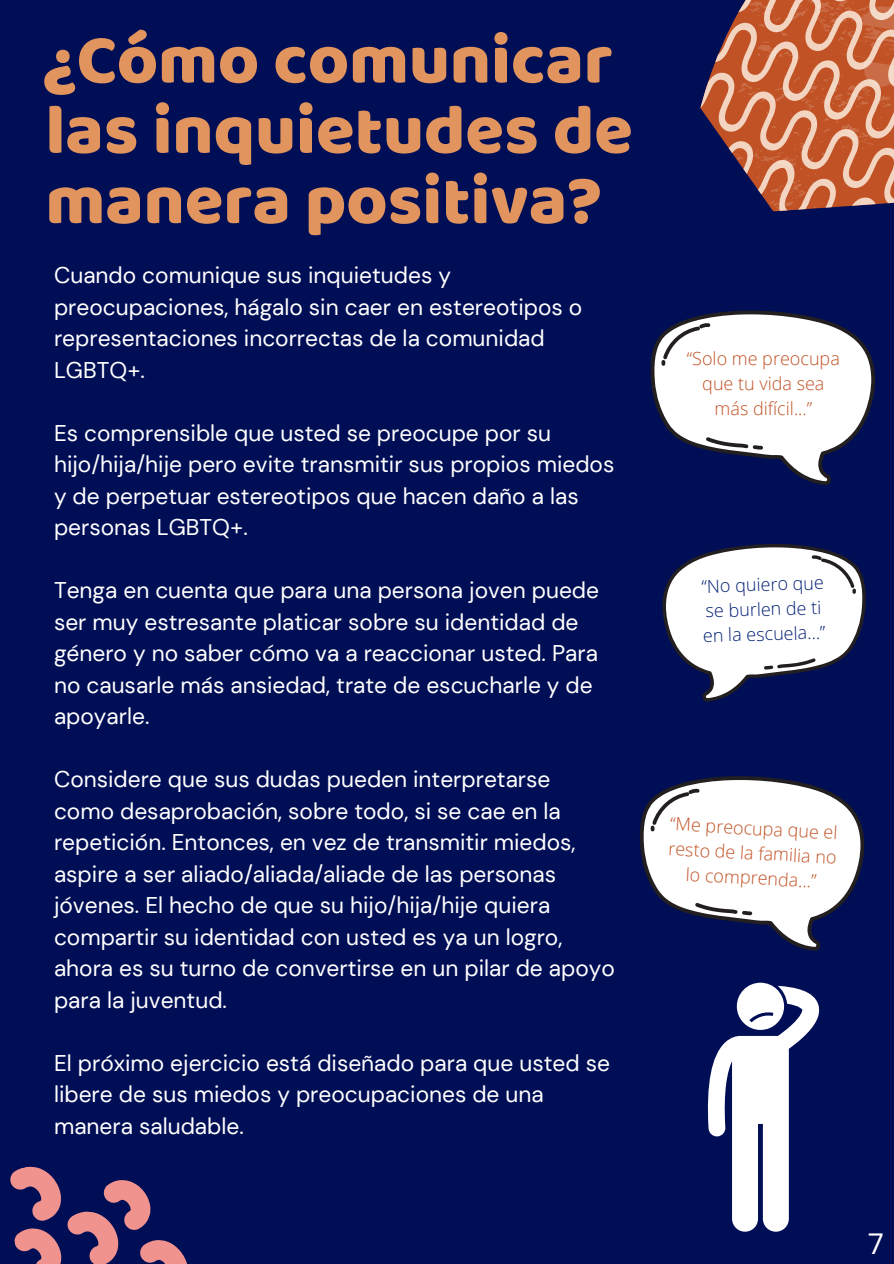
<style>
.page{position:relative;width:894px;height:1264px;background:#fff}
.page>*{position:absolute;margin:0;border:0;box-sizing:border-box;transform-origin:0 0}
.t1{font:70.5px/70.2px "Baloo";color:#e2945e}
.t2{font:29.25px "DM Sans";color:#fff}
.t3{font:22.65px/31.5px "DM Sans";color:#fff}
.t4{font:300 18px/24.8px "Open Sans";color:#c15225;text-align:center}
.t5{font:300 18px/24.8px "Open Sans";color:#062275}
</style>
<div class="page">
<div style="left:0;top:0;width:893px;height:1263px;background:#000e55"></div>
<svg style="left:10px;top:1166px;width:177px;height:97px"></svg>
<svg style="left:700px;top:0;width:193px;height:211px"></svg>
<svg style="left:650px;top:310px;width:225px;height:175px"></svg>
<svg style="left:662px;top:544px;width:203px;height:157px"></svg>
<svg style="left:640px;top:776px;width:225px;height:174px"></svg>
<svg style="left:707px;top:982px;width:113px;height:249px"></svg>
<h1 class="t1" style="left:46px;top:23px;width:588px">¿Cómo comunicar las inquietudes de manera positiva?</h1>
<p class="t3" style="left:54px;top:259px;width:529px">Cuando comunique sus inquietudes y preocupaciones, hágalo sin caer en estereotipos o representaciones incorrectas de la comunidad LGBTQ+.</p>
<p class="t3" style="left:54px;top:417px;width:561px">Es comprensible que usted se preocupe por su hijo/hija/hije pero evite transmitir sus propios miedos y de perpetuar estereotipos que hacen daño a las personas LGBTQ+.</p>
<p class="t3" style="left:54px;top:574px;width:546px">Tenga en cuenta que para una persona joven puede ser muy estresante platicar sobre su identidad de género y no saber cómo va a reaccionar usted. Para no causarle más ansiedad, trate de escucharle y de apoyarle.</p>
<p class="t3" style="left:54px;top:763px;width:562px">Considere que sus dudas pueden interpretarse como desaprobación, sobre todo, si se cae en la repetición. Entonces, en vez de transmitir miedos, aspire a ser aliado/aliada/aliade de las personas jóvenes. El hecho de que su hijo/hija/hije quiera compartir su identidad con usted es ya un logro, ahora es su turno de convertirse en un pilar de apoyo para la juventud.</p>
<p class="t3" style="left:54px;top:1047px;width:557px">El próximo ejercicio está diseñado para que usted se libere de sus miedos y preocupaciones de una manera saludable.</p>
<p class="t4" style="left:686px;top:346px;width:154px">“Solo me preocupa que tu vida sea más difícil...”</p>
<p class="t5" style="left:700px;top:573px;width:124px;rotate:-2deg">“No quiero que se burlen de ti en la escuela...”</p>
<p class="t4" style="left:670px;top:810px;width:170px;rotate:3deg">“Me preocupa que el resto de la familia no lo comprenda...”</p>
<p class="t2" style="left:868px;top:1225px;width:17px">7</p>
</div>
